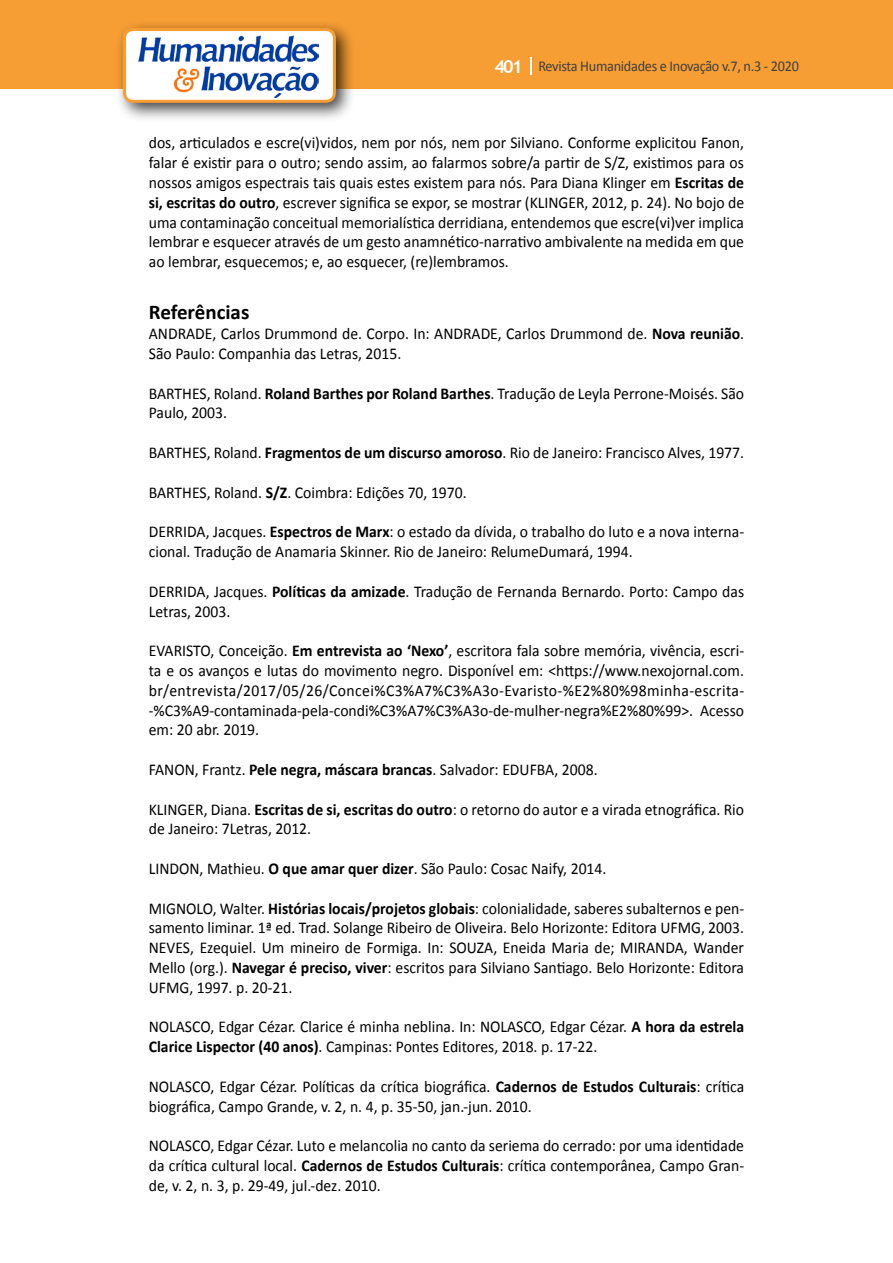
<style>
.page{position:relative;width:893px;height:1263px;background:#fff}
.page>*{position:absolute;margin:0;border:0;box-sizing:border-box;transform-origin:0 0}
.t1{font:700 21px "Calibri";color:#000}
.t2{font:16.5px/19.8px "Calibri";color:#000;scale:.95 1}
.t3{font:15px "Calibri";letter-spacing:-.02em;color:#414042;scale:.95 1}
.s1{font-family:"Trebuchet MS";font-weight:700;font-size:18px;color:#fff}
.s2{font-weight:700}
</style>
<div class="page">
<div style="left:0;top:0;width:893px;height:88px;background:#f69e34"></div>
<svg style="left:530px;top:57px;width:2px;height:18px"></svg>
<div style="left:115px;top:20px;width:241px;height:103px;background:#000;opacity:.75"></div>
<div style="left:125px;top:30px;width:209px;height:71px;background:#fff;border-radius:9px"></div>
<img style="left:138px;top:35px;width:181px;height:62px">
<div style="left:123px;top:28px;width:213px;height:75px;border:3px solid #f69e34;border-radius:9px"></div>
<p class="t3" style="left:495px;top:57px;width:322px"><span class="s1">401</span> Revista Humanidades e Inovação v.7, n.3 - 2020</p>
<p class="t2" style="left:149px;top:133px;width:628px;text-align:justify">dos, articulados e escre(vi)vidos, nem por nós, nem por Silviano. Conforme explicitou Fanon, falar é existir para o outro; sendo assim, ao falarmos sobre/a partir de S/Z, existimos para os nossos amigos espectrais tais quais estes existem para nós. Para Diana Klinger em <span class="s2">Escritas de si, escritas do outro</span>, escrever significa se expor, se mostrar (KLINGER, 2012, p. 24). No bojo de uma contaminação conceitual memorialística derridiana, entendemos que escre(vi)ver implica lembrar e esquecer através de um gesto anamnético-narrativo ambivalente na medida em que ao lembrar, esquecemos; e, ao esquecer, (re)lembramos.</p>
<p class="t1" style="left:149px;top:299px;width:102px">Referências</p>
<p class="t2" style="left:149px;top:324px;width:628px">ANDRADE, Carlos Drummond de. Corpo. In: ANDRADE, Carlos Drummond de. <span class="s2">Nova reunião</span>.<br>São Paulo: Companhia das Letras, 2015.</p>
<p class="t2" style="left:149px;top:383px;width:628px">BARTHES, Roland. <span class="s2">Roland Barthes por Roland Barthes</span>. Tradução de Leyla Perrone-Moisés. São<br>Paulo, 2003.</p>
<p class="t2" style="left:149px;top:443px;width:628px">BARTHES, Roland. <span class="s2">Fragmentos de um discurso amoroso</span>. Rio de Janeiro: Francisco Alves, 1977.</p>
<p class="t2" style="left:149px;top:482px;width:336px">BARTHES, Roland. <span class="s2">S/Z</span>. Coimbra: Edições 70, 1970.</p>
<p class="t2" style="left:149px;top:522px;width:628px">DERRIDA, Jacques. <span class="s2">Espectros de Marx</span>: o estado da dívida, o trabalho do luto e a nova interna&shy;cional. Tradução de Anamaria Skinner. Rio de Janeiro: RelumeDumará, 1994.</p>
<p class="t2" style="left:149px;top:581px;width:628px">DERRIDA, Jacques. <span class="s2">Políticas da amizade</span>. Tradução de Fernanda Bernardo. Porto: Campo das<br>Letras, 2003.</p>
<p class="t2" style="left:149px;top:641px;width:628px;text-align:justify">EVARISTO, Conceição. <span class="s2">Em entrevista ao ‘Nexo’</span>, escritora fala sobre memória, vivência, escri&shy;ta e os avanços e lutas do movimento negro. Disponível em: &lt;https://www.nexojornal.com. br/entrevista/2017/05/26/Concei%C3%A7%C3%A3o-Evaristo-%E2%80%98minha-escrita--%C3%A9-contaminada-pela-condi%C3%A7%C3%A3o-de-mulher-negra%E2%80%99&gt;. Acesso em: 20 abr. 2019.</p>
<p class="t2" style="left:149px;top:760px;width:474px">FANON, Frantz. <span class="s2">Pele negra, máscara brancas</span>. Salvador: EDUFBA, 2008.</p>
<p class="t2" style="left:149px;top:799px;width:628px">KLINGER, Diana. <span class="s2">Escritas de si, escritas do outro</span>: o retorno do autor e a virada etnográfica. Rio de Janeiro: 7Letras, 2012.</p>
<p class="t2" style="left:149px;top:859px;width:483px">LINDON, Mathieu. <span class="s2">O que amar quer dizer</span>. São Paulo: Cosac Naify, 2014.</p>
<p class="t2" style="left:149px;top:898px;width:628px;text-align:justify">MIGNOLO, Walter. <span class="s2">Histórias locais/projetos globais</span>: colonialidade, saberes subalternos e pen&shy;samento liminar. 1ª ed. Trad. Solange Ribeiro de Oliveira. Belo Horizonte: Editora UFMG, 2003.<br>NEVES, Ezequiel. Um mineiro de Formiga. In: SOUZA, Eneida Maria de; MIRANDA, Wander Mello (org.). <span class="s2">Navegar é preciso, viver</span>: escritos para Silviano Santiago. Belo Horizonte: Editora UFMG, 1997. p. 20-21.</p>
<p class="t2" style="left:149px;top:1017px;width:628px">NOLASCO, Edgar Cézar. Clarice é minha neblina. In: NOLASCO, Edgar Cézar. <span class="s2">A hora da estrela<br>Clarice Lispector (40 anos)</span>. Campinas: Pontes Editores, 2018. p. 17-22.</p>
<p class="t2" style="left:149px;top:1076px;width:628px">NOLASCO, Edgar Cézar. Políticas da crítica biográfica. <span class="s2">Cadernos de Estudos Culturais</span>: crítica biográfica, Campo Grande, v. 2, n. 4, p. 35-50, jan.-jun. 2010.</p>
<p class="t2" style="left:149px;top:1136px;width:628px;text-align:justify">NOLASCO, Edgar Cézar. Luto e melancolia no canto da seriema do cerrado: por uma identidade da crítica cultural local. <span class="s2">Cadernos de Estudos Culturais</span>: crítica contemporânea, Campo Gran&shy;de, v. 2, n. 3, p. 29-49, jul.-dez. 2010.</p>
</div>
